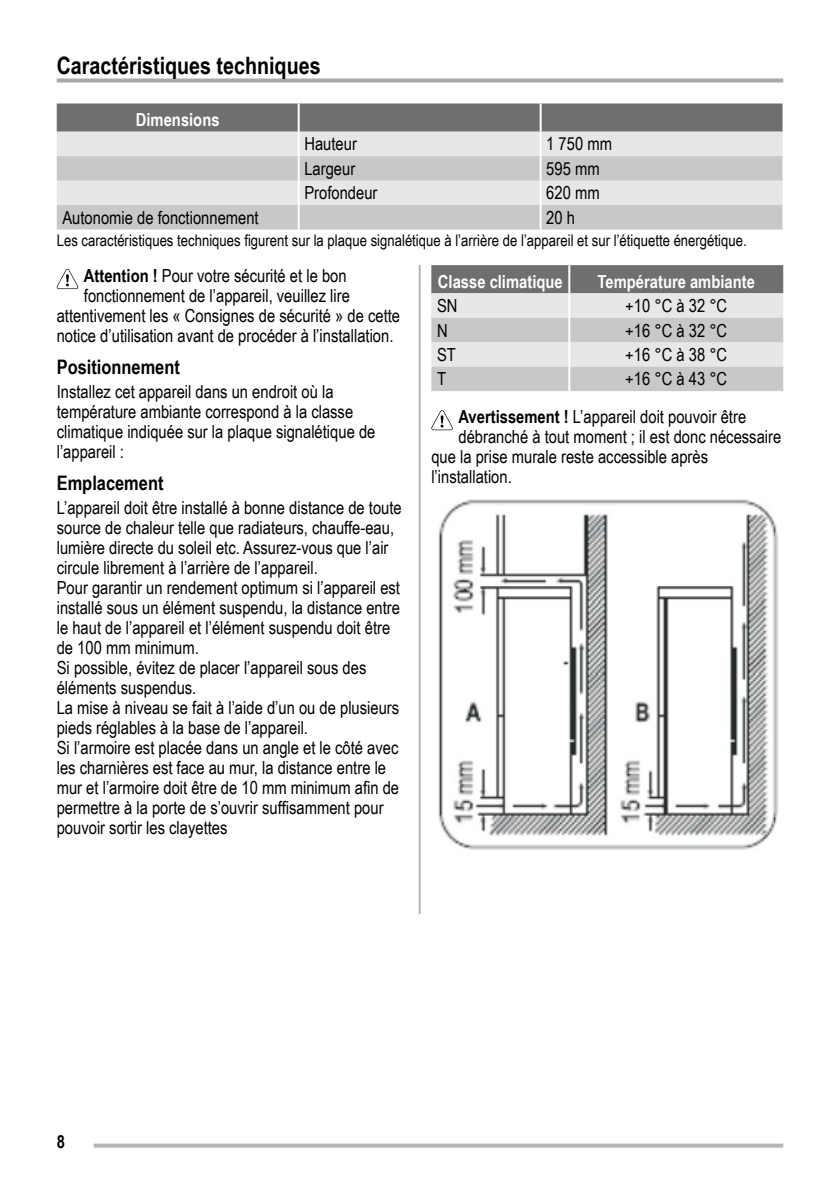
<style>
.page{position:relative;width:840px;height:1191px;background:#fff}
.page>*{position:absolute;margin:0;border:0;box-sizing:border-box;transform-origin:0 0}
.t1{font:700 24px "Arial Narrow";color:#000}
.t2{font:700 20px "Arial Narrow";color:#000}
.t3{font:18px/20px "Arial Narrow";color:#000}
.t4{font:700 18px "Arial Narrow";color:#fff}
.t5{font:700 18px "Arial Narrow";color:#000}
.t6{font:16px "Arial Narrow";color:#000}
.s1{font-weight:700}
</style>
<div class="page">
<svg style="left:94px;top:1143px;width:688px;height:4px;background:#bebfc1"></svg>
<hr style="left:418px;top:51px;width:2px;height:863px;background:#b2b4b6">
<svg style="left:57px;top:78px;width:725px;height:4px;background:#b2b3b6"></svg>
<svg style="left:57px;top:103px;width:725px;height:29px;background:#727475"></svg>
<div style="left:57px;top:132px;width:725px;height:24px;background:#e6e7e8"></div>
<svg style="left:57px;top:156px;width:725px;height:73px;background:#d0d2d4"></svg>
<hr style="left:297px;top:103px;width:2px;height:29px;background:#fff">
<hr style="left:539px;top:103px;width:2px;height:29px;background:#fff">
<hr style="left:297px;top:132px;width:2px;height:24px;background:#fff">
<hr style="left:539px;top:132px;width:2px;height:24px;background:#fff">
<hr style="left:297px;top:156px;width:2px;height:25px;background:#fff">
<hr style="left:539px;top:156px;width:2px;height:25px;background:#fff">
<hr style="left:297px;top:181px;width:2px;height:24px;background:#fff">
<hr style="left:539px;top:181px;width:2px;height:24px;background:#fff">
<hr style="left:297px;top:205px;width:2px;height:24px;background:#fff">
<hr style="left:539px;top:205px;width:2px;height:24px;background:#fff">
<img style="left:438px;top:499px;width:341px;height:351px">
<svg style="left:57px;top:269px;width:21px;height:20px"></svg>
<svg style="left:431px;top:265px;width:351px;height:126px;background:#bec0c2"></svg>
<hr style="left:568px;top:265px;width:2px;height:28px;background:#fff">
<hr style="left:568px;top:293px;width:2px;height:25px;background:#fff">
<hr style="left:568px;top:318px;width:2px;height:24px;background:#fff">
<hr style="left:568px;top:342px;width:2px;height:25px;background:#fff">
<hr style="left:568px;top:367px;width:2px;height:24px;background:#fff">
<svg style="left:431px;top:410px;width:21px;height:20px"></svg>
<h1 class="t1" style="left:57px;top:47px;width:265px">Caractéristiques techniques</h1>
<p class="t4" style="left:136px;top:106px;width:85px">Dimensions</p>
<p class="t3" style="left:304px;top:133px;width:54px">Hauteur</p>
<p class="t3" style="left:546px;top:133px;width:67px">1 750 mm</p>
<p class="t3" style="left:304px;top:158px;width:52px">Largeur</p>
<p class="t3" style="left:546px;top:158px;width:55px">595 mm</p>
<p class="t3" style="left:304px;top:182px;width:75px">Profondeur</p>
<p class="t3" style="left:546px;top:182px;width:55px">620 mm</p>
<p class="t3" style="left:62px;top:207px;width:198px">Autonomie de fonctionnement</p>
<p class="t3" style="left:546px;top:207px;width:30px">20 h</p>
<p class="t6" style="left:57px;top:229px;width:691px">Les caractéristiques techniques figurent sur la plaque signalétique à l’arrière de l’appareil et sur l’étiquette énergétique.</p>
<p class="t3" style="left:84px;top:265px;width:264px"><span class="s1">Attention !</span> Pour votre sécurité et le bon</p>
<p class="t3" style="left:84px;top:285px;width:267px">fonctionnement de l’appareil, veuillez lire</p>
<p class="t3" style="left:57px;top:305px;width:344px">attentivement les « Consignes de sécurité » de cette</p>
<p class="t3" style="left:57px;top:325px;width:338px">notice d’utilisation avant de procéder à l’installation.</p>
<p class="t2" style="left:57px;top:352px;width:125px">Positionnement</p>
<p class="t3" style="left:57px;top:381px;width:320px">Installez cet appareil dans un endroit où la température ambiante correspond à la classe climatique indiquée sur la plaque signalétique de l’appareil :</p>
<p class="t2" style="left:57px;top:468px;width:108px">Emplacement</p>
<p class="t3" style="left:57px;top:497px;width:346px">L’appareil doit être installé à bonne distance de toute source de chaleur telle que radiateurs, chauffe-eau, lumière directe du soleil etc. Assurez-vous que l’air circule librement à l’arrière de l’appareil.<br>Pour garantir un rendement optimum si l’appareil est installé sous un élément suspendu, la distance entre le haut de l’appareil et l’élément suspendu doit être de 100 mm minimum.<br>Si possible, évitez de placer l’appareil sous des éléments suspendus.<br>La mise à niveau se fait à l’aide d’un ou de plusieurs pieds réglables à la base de l’appareil.<br>Si l’armoire est placée dans un angle et le côté avec les charnières est face au mur, la distance entre le mur et l’armoire doit être de 10 mm minimum afin de permettre à la porte de s’ouvrir suffisamment pour pouvoir sortir les clayettes</p>
<p class="t4" style="left:437px;top:268px;width:126px">Classe climatique</p>
<p class="t4" style="left:597px;top:268px;width:159px">Température ambiante</p>
<p class="t3" style="left:437px;top:295px;width:22px">SN</p>
<p class="t3" style="left:625px;top:295px;width:103px">+10 °C à 32 °C</p>
<p class="t3" style="left:437px;top:319px;width:12px">N</p>
<p class="t3" style="left:625px;top:319px;width:103px">+16 °C à 32 °C</p>
<p class="t3" style="left:437px;top:344px;width:20px">ST</p>
<p class="t3" style="left:625px;top:344px;width:103px">+16 °C à 38 °C</p>
<p class="t3" style="left:437px;top:368px;width:11px">T</p>
<p class="t3" style="left:458px;top:360px;width:289px;line-height:37.6px;text-indent:167px">+16 °C à 43 °C<br><span class="s1">Avertissement !</span> L’appareil doit pouvoir être</p>
<p class="t3" style="left:431px;top:426px;width:351px;text-indent:27px">débranché à tout moment ; il est donc nécessaire que la prise murale reste accessible après l’installation.</p>
<p class="t5" style="left:57px;top:1127px;width:10px">8</p>
</div>
